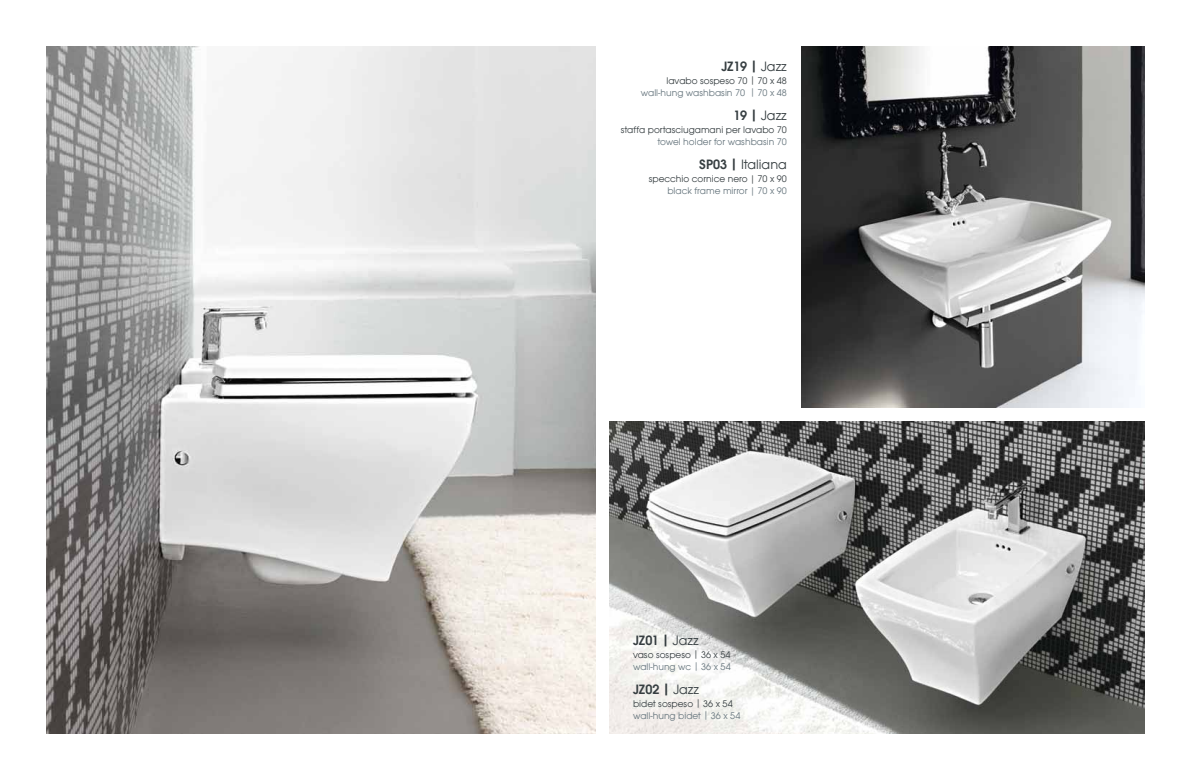
<style>
.page{position:relative;width:1191px;height:780px;background:#fff}
.page>*{position:absolute;margin:0;border:0;box-sizing:border-box;transform-origin:0 0}
.t1{font:600 14px "Avant Gar Got Itc TEE";color:#363e41}
.t2{font:14px "Avant Gar Got Itc TEE";color:#363e41}
.t3{font:10px "Avant Gar Got Itc TEE";color:#363e41}
.t4{font:10px "Avant Gar Got Itc TEE";color:#67767e}
.s1{font-weight:400}
.s2{font-weight:600}
</style>
<div class="page">
<img style="left:609px;top:421px;width:535px;height:312px">
<img style="left:47px;top:47px;width:548px;height:686px">
<img style="left:801px;top:47px;width:343px;height:360px">
<h1 class="t1" style="left:721px;top:58px;width:67px">JZ19 | <span class="s1">Jazz</span></h1>
<p class="t3" style="left:666px;top:75px;width:122px">lavabo sospeso 70 | 70 x 48</p>
<p class="t4" style="left:641px;top:87px;width:148px">wall-hung washbasin 70 | 70 x 48</p>
<h1 class="t2" style="left:733px;top:107px;width:55px"><span class="s2">19 |</span> Jazz</h1>
<p class="t3" style="left:621px;top:124px;width:167px">staffa portasciugamani per lavabo 70</p>
<p class="t4" style="left:657px;top:136px;width:131px">towel holder for washbasin 70</p>
<h1 class="t2" style="left:699px;top:157px;width:89px"><span class="s2">SP03 |</span> Italiana</h1>
<p class="t3" style="left:649px;top:173px;width:140px">specchio cornice nero | 70 x 90</p>
<p class="t4" style="left:667px;top:185px;width:121px">black frame mirror | 70 x 90</p>
<h1 class="t1" style="left:633px;top:632px;width:67px">JZ01 | <span class="s1">Jazz</span></h1>
<p class="t3" style="left:633px;top:648px;width:99px">vaso sospeso | 36 x 54</p>
<p class="t4" style="left:633px;top:660px;width:99px">wall-hung wc | 36 x 54</p>
<h1 class="t1" style="left:633px;top:681px;width:68px">JZ02 | <span class="s1">Jazz</span></h1>
<p class="t3" style="left:633px;top:698px;width:101px">bidet sospeso | 36 x 54</p>
<p class="t4" style="left:633px;top:710px;width:109px">wall-hung bidet | 36 x 54</p>
</div>
